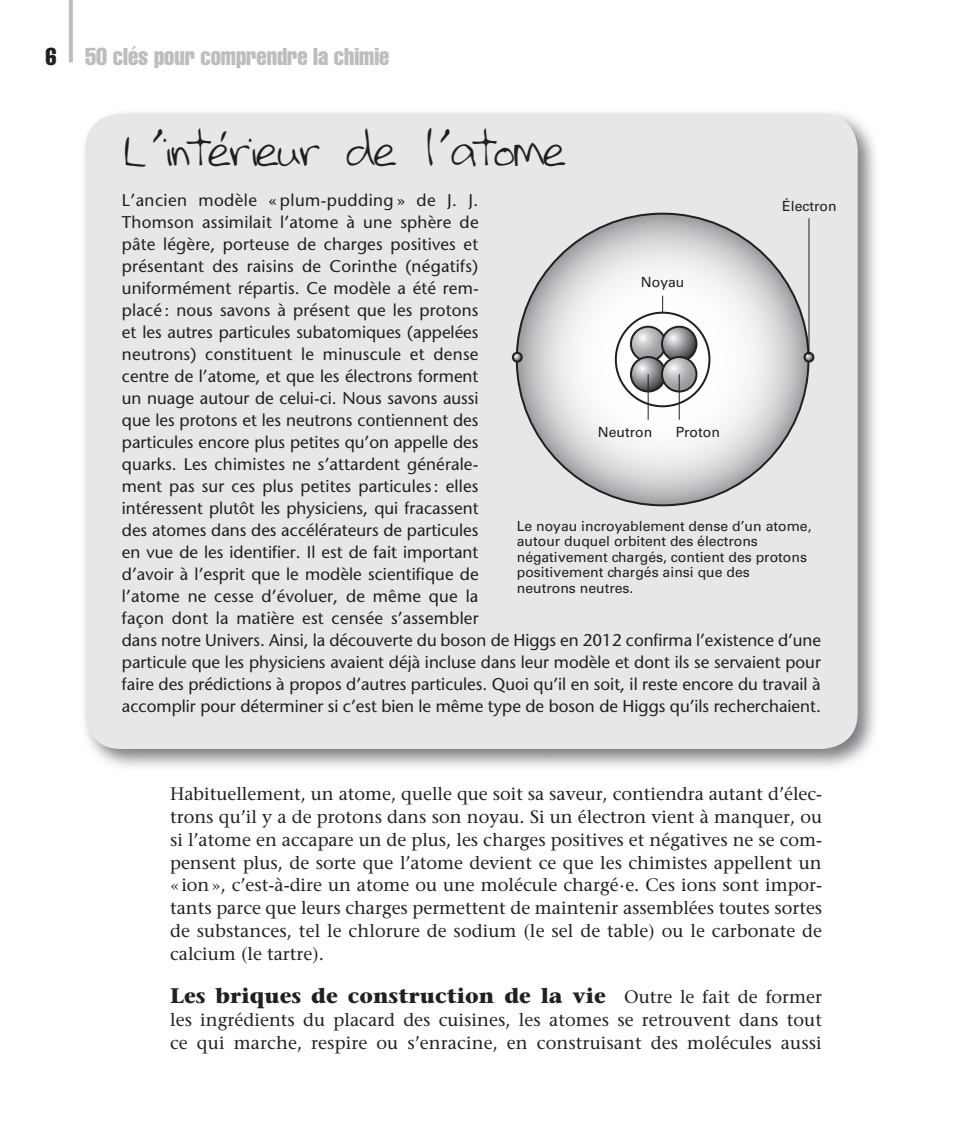
<style>
.page{position:relative;width:964px;height:1134px;background:#fff}
.page>*{position:absolute;margin:0;border:0;box-sizing:border-box;transform-origin:0 0}
.t1{font:48px "Gemmas Hand";letter-spacing:-.05em;color:#231f20}
.t2{font:extra-condensed 24px "Helvetica";color:#bcbdc0}
.t3{font:700 21px "Stone Serif Std";color:#231f20}
.t4{font:500 18px/22.8px "Stone Serif Std";letter-spacing:.005em;color:#231f20;text-align:justify}
.t5{font:500 17px/22px "Stone Sans Std";color:#231f20}
.t6{font:14px/15.4px "Univers LT Std";color:#231f20}
.s1{color:#231f20}
.s2{font-weight:500;font-size:18px}
</style>
<div class="page">
<hr style="left:69px;top:0;width:4px;height:62px;background:#bcbdc0">
<img style="left:84px;top:112px;width:791px;height:655px">
<div style="left:85px;top:113px;width:772px;height:636px;background:#e6e7e9;border-radius:36px"></div>
<svg style="left:517px;top:214px;width:291px;height:291px"></svg>
<div style="left:615px;top:312px;width:95px;height:95px;border:2px solid #231f20;border-radius:50%"></div>
<div style="left:630px;top:326px;width:36px;height:36px;border:2px solid #231f20;border-radius:50%"></div>
<div style="left:661px;top:326px;width:36px;height:36px;border:2px solid #231f20;border-radius:50%"></div>
<div style="left:630px;top:356px;width:36px;height:36px;border:2px solid #231f20;border-radius:50%"></div>
<svg style="left:631px;top:327px;width:65px;height:64px;background:#9d9d9f"></svg>
<div style="left:661px;top:356px;width:36px;height:36px;border:2px solid #231f20;border-radius:50%"></div>
<svg style="left:804px;top:353px;width:9px;height:9px"></svg>
<div style="left:803px;top:352px;width:11px;height:11px;border:2px solid #231f20;border-radius:50%"></div>
<svg style="left:513px;top:353px;width:9px;height:9px"></svg>
<div style="left:512px;top:352px;width:11px;height:11px;border:2px solid #231f20;border-radius:50%"></div>
<hr style="left:808px;top:218px;width:1px;height:137px;background:#231f20">
<svg style="left:662px;top:296px;width:1px;height:17px"></svg>
<hr style="left:647px;top:374px;width:1px;height:46px;background:#231f20">
<hr style="left:679px;top:374px;width:1px;height:46px;background:#231f20">
<h2 class="t2" style="left:46px;top:41px;width:345px"><span class="s1">6</span> 50 clés pour comprendre la chimie</h2>
<h1 class="t1" style="left:122px;top:119px;width:445px">L’intérieur de l’atome</h1>
<p class="t5" style="left:122px;top:189px;width:701px">L’ancien modèle « plum-pudding » de J. J.<br>Thomson assimilait l’atome à une sphère de<br>pâte légère, porteuse de charges positives et<br>présentant des raisins de Corinthe (négatifs)<br>uniformément répartis. Ce modèle a été rem-<br>placé : nous savons à présent que les protons<br>et les autres particules subatomiques (appelées<br>neutrons) constituent le minuscule et dense<br>centre de l’atome, et que les électrons forment<br>un nuage autour de celui-ci. Nous savons aussi<br>que les protons et les neutrons contiennent des<br>particules encore plus petites qu’on appelle des<br>quarks. Les chimistes ne s’attardent générale-<br>ment pas sur ces plus petites particules : elles<br>intéressent plutôt les physiciens, qui fracassent<br>des atomes dans des accélérateurs de particules<br>en vue de les identifier. Il est de fait important<br>d’avoir à l’esprit que le modèle scientifique de<br>l’atome ne cesse d’évoluer, de même que la<br>façon dont la matière est censée s’assembler<br>dans notre Univers. Ainsi, la découverte du boson de Higgs en 2012 confirma l’existence d’une particule que les physiciens avaient déjà incluse dans leur modèle et dont ils se servaient pour faire des prédictions à propos d’autres particules. Quoi qu’il en soit, il reste encore du travail à accomplir pour déterminer si c’est bien le même type de boson de Higgs qu’ils recherchaient.</p>
<p class="t6" style="left:782px;top:198px;width:56px">Électron</p>
<p class="t6" style="left:641px;top:274px;width:45px">Noyau</p>
<p class="t6" style="left:598px;top:424px;width:56px">Neutron</p>
<p class="t6" style="left:676px;top:424px;width:46px">Proton</p>
<p class="t6" style="left:517px;top:518px;width:296px">Le noyau incroyablement dense d’un atome, autour duquel orbitent des électrons négativement chargés, contient des protons positivement chargés ainsi que des neutrons neutres.</p>
<p class="t4" style="left:170px;top:782px;width:654px">Habituellement, un atome, quelle que soit sa saveur, contiendra autant d’élec&shy;trons qu’il y a de protons dans son noyau. Si un électron vient à manquer, ou si l’atome en accapare un de plus, les charges positives et négatives ne se com&shy;pensent plus, de sorte que l’atome devient ce que les chimistes appellent un « ion », c’est-à-dire un atome ou une molécule chargé · e. Ces ions sont impor&shy;tants parce que leurs charges permettent de maintenir assemblées toutes sortes de substances, tel le chlorure de sodium (le sel de table) ou le carbonate de calcium (le tartre).</p>
<p class="t3" style="left:170px;top:983px;width:653px">Les briques de construction de la vie <span class="s2">Outre le fait de former</span></p>
<p class="t4" style="left:170px;top:1008px;width:653px">les ingrédients du placard des cuisines, les atomes se retrouvent dans tout ce qui marche, respire ou s’enracine, en construisant des molécules aussi</p>
</div>
